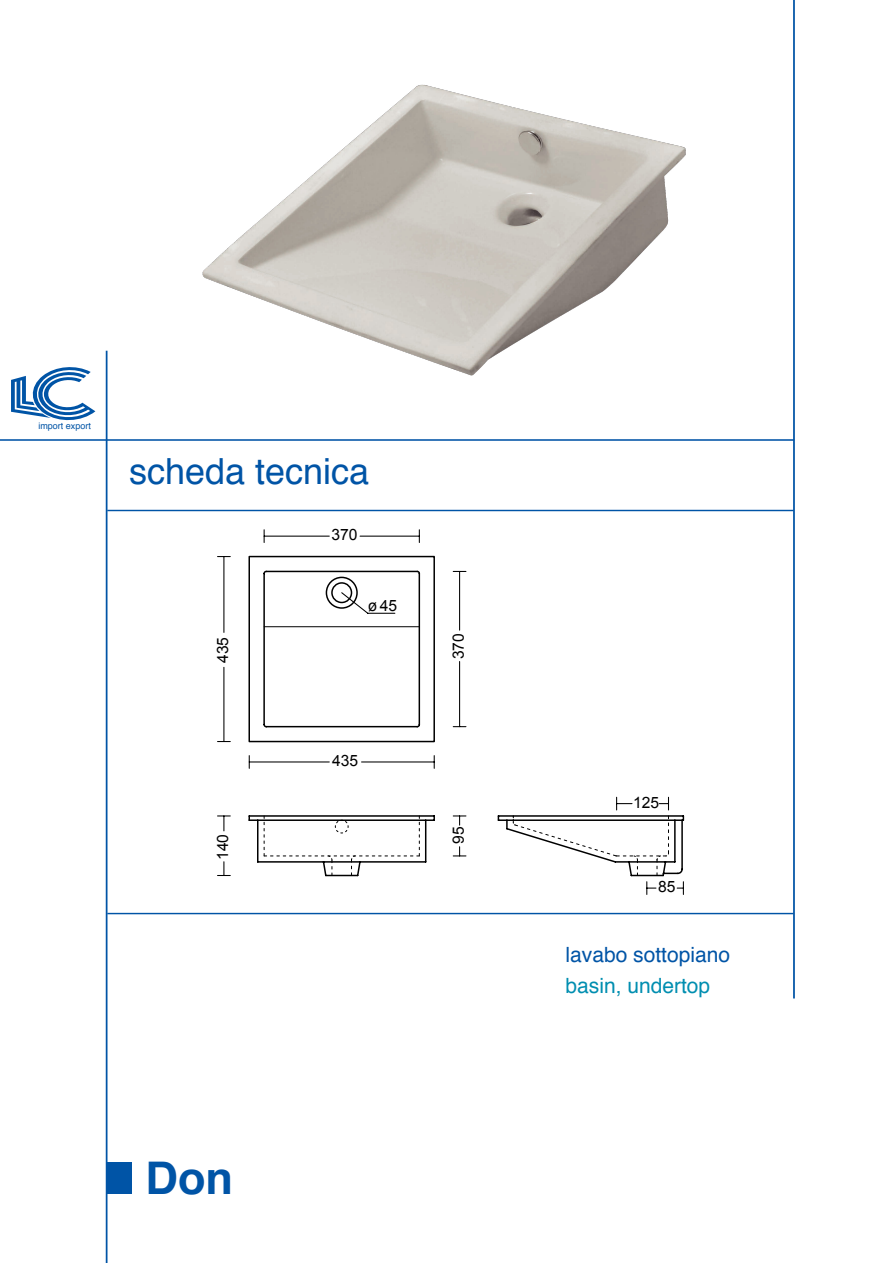
<style>
.page{position:relative;width:893px;height:1263px;background:#fff}
.page>*{position:absolute;margin:0;border:0;box-sizing:border-box;transform-origin:0 0}
.t1{font:700 45px "Helvetica";color:#0054a6}
.t2{font:36px "Helvetica";color:#0054a6}
.t3{font:21px "Helvetica";color:#0054a6}
.t4{font:21px "Helvetica";color:#008eb0}
.t5{font:15.6px "Arial";color:#000}
.t6{font:9px "Helvetica";color:#0054a6}
</style>
<div class="page">
<img style="left:202px;top:84px;width:484px;height:292px">
<div style="left:107px;top:1162px;width:25px;height:31px;background:#0054a6"></div>
<hr style="left:0;top:439px;width:794px;height:2px;background:#0054a6">
<hr style="left:107px;top:913px;width:687px;height:1px;background:#0054a6">
<hr style="left:107px;top:510px;width:687px;height:1px;background:#0054a6">
<hr style="left:106px;top:351px;width:1px;height:912px;background:#0054a6">
<hr style="left:793px;top:0;width:2px;height:998px;background:#0054a6">
<svg style="left:217px;top:529px;width:467px;height:366px"></svg>
<svg style="left:11px;top:367px;width:84px;height:54px"></svg>
<p class="t6" style="left:38px;top:419px;width:54px">import export</p>
<h2 class="t2" style="left:129px;top:444px;width:242px">scheda tecnica</h2>
<p class="t5" style="left:212px;top:663px;width:28px;rotate:-90deg">435</p>
<p class="t5" style="left:332px;top:525px;width:28px">370</p>
<p class="t5" style="left:368px;top:595px;width:31px">ø45</p>
<p class="t5" style="left:332px;top:750px;width:28px">435</p>
<p class="t5" style="left:448px;top:659px;width:28px;rotate:-90deg">370</p>
<p class="t5" style="left:212px;top:860px;width:28px;rotate:-90deg">140</p>
<p class="t5" style="left:448px;top:844px;width:19px;rotate:-90deg">95</p>
<h1 class="t1" style="left:146px;top:1142px;width:89px">Don</h1>
<p class="t5" style="left:633px;top:792px;width:28px">125</p>
<p class="t5" style="left:658px;top:876px;width:19px">85</p>
<h3 class="t3" style="left:566px;top:938px;width:166px">lavabo sottopiano</h3>
<h3 class="t4" style="left:566px;top:969px;width:146px">basin, undertop</h3>
</div>
